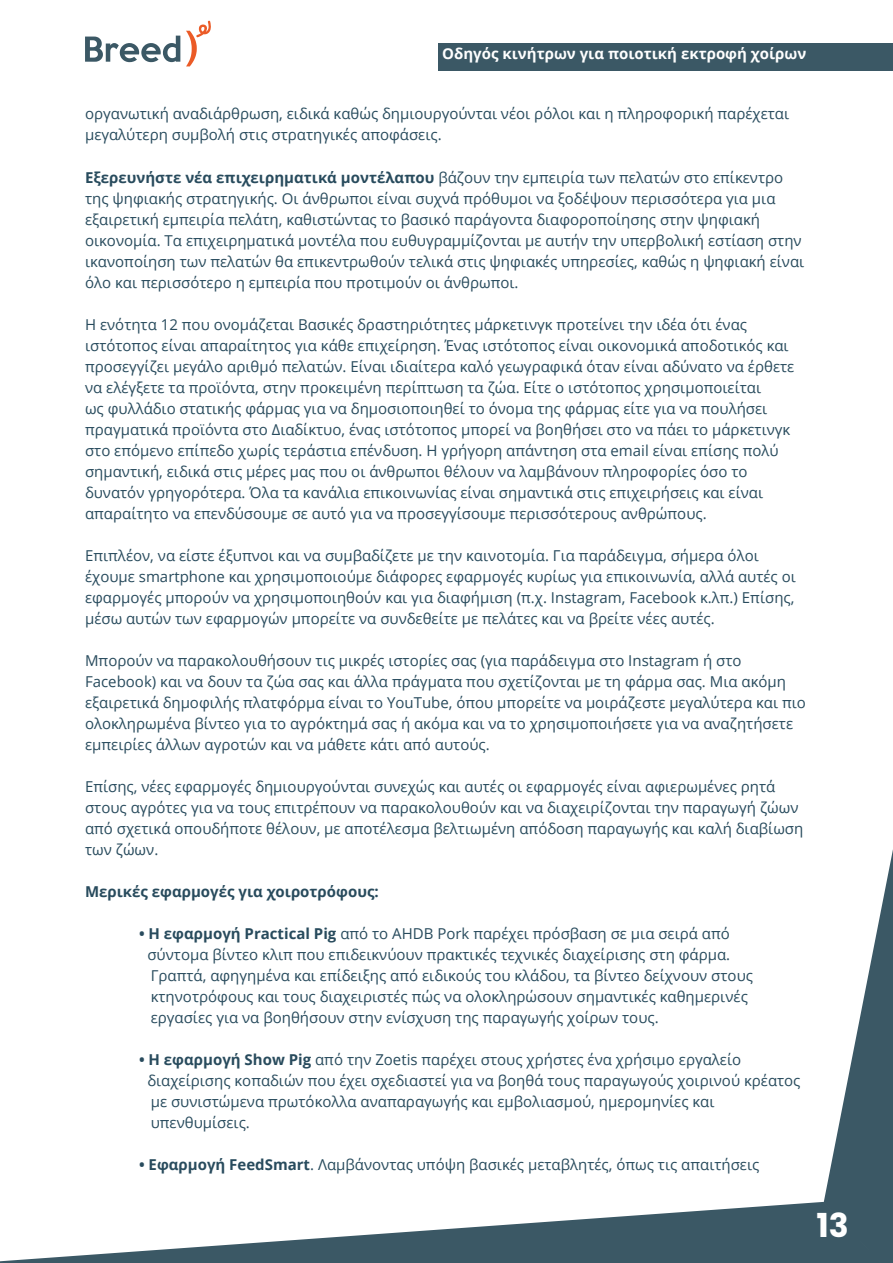
<style>
.page{position:relative;width:893px;height:1263px;background:#fff}
.page>*{position:absolute;margin:0;border:0;box-sizing:border-box;transform-origin:0 0}
.t1{font:700 33px "Poppins";color:#fff}
.t2{font:15px/21px "Open Sans";color:#284b5d}
.t3{font:700 15px "Open Sans";color:#fff}
.t4{font:700 15px "Open Sans";color:#284b5d}
.s1{font-weight:700}
</style>
<div class="page">
<svg style="left:0;top:1202px;width:824px;height:61px;fill:#3b5865"></svg>
<svg style="left:824px;top:849px;width:69px;height:414px"></svg>
<svg style="left:85px;top:36px;width:95px;height:26px"></svg>
<svg style="left:186px;top:20px;width:25px;height:46px"></svg>
<div style="left:438px;top:44px;width:455px;height:27px;background:#3b5865"></div>
<p class="t3" style="left:442px;top:42px;width:366px">Οδηγός κινήτρων για ποιοτική εκτροφή χοίρων</p>
<p class="t2" style="left:85px;top:103px;width:706px">οργανωτική αναδιάρθρωση, ειδικά καθώς δημιουργούνται νέοι ρόλοι και η πληροφορική παρέχεται μεγαλύτερη συμβολή στις στρατηγικές αποφάσεις.</p>
<p class="t2" style="left:85px;top:166px;width:721px"><span class="s1">Εξερευνήστε νέα επιχειρηματικά μοντέλαπου</span> βάζουν την εμπειρία των πελατών στο επίκεντρο της ψηφιακής στρατηγικής. Οι άνθρωποι είναι συχνά πρόθυμοι να ξοδέψουν περισσότερα για μια εξαιρετική εμπειρία πελάτη, καθιστώντας το βασικό παράγοντα διαφοροποίησης στην ψηφιακή οικονομία. Τα επιχειρηματικά μοντέλα που ευθυγραμμίζονται με αυτήν την υπερβολική εστίαση στην ικανοποίηση των πελατών θα επικεντρωθούν τελικά στις ψηφιακές υπηρεσίες, καθώς η ψηφιακή είναι όλο και περισσότερο η εμπειρία που προτιμούν οι άνθρωποι.</p>
<p class="t2" style="left:85px;top:313px;width:711px">Η ενότητα 12 που ονομάζεται Βασικές δραστηριότητες μάρκετινγκ προτείνει την ιδέα ότι ένας ιστότοπος είναι απαραίτητος για κάθε επιχείρηση. Ένας ιστότοπος είναι οικονομικά αποδοτικός και προσεγγίζει μεγάλο αριθμό πελατών. Είναι ιδιαίτερα καλό γεωγραφικά όταν είναι αδύνατο να έρθετε να ελέγξετε τα προϊόντα, στην προκειμένη περίπτωση τα ζώα. Είτε ο ιστότοπος χρησιμοποιείται<br>ως φυλλάδιο στατικής φάρμας για να δημοσιοποιηθεί το όνομα της φάρμας είτε για να πουλήσει πραγματικά προϊόντα στο Διαδίκτυο, ένας ιστότοπος μπορεί να βοηθήσει στο να πάει το μάρκετινγκ στο επόμενο επίπεδο χωρίς τεράστια επένδυση. Η γρήγορη απάντηση στα email είναι επίσης πολύ σημαντική, ειδικά στις μέρες μας που οι άνθρωποι θέλουν να λαμβάνουν πληροφορίες όσο το δυνατόν γρηγορότερα. Όλα τα κανάλια επικοινωνίας είναι σημαντικά στις επιχειρήσεις και είναι απαραίτητο να επενδύσουμε σε αυτό για να προσεγγίσουμε περισσότερους ανθρώπους.</p>
<p class="t2" style="left:85px;top:544px;width:712px">Επιπλέον, να είστε έξυπνοι και να συμβαδίζετε με την καινοτομία. Για παράδειγμα, σήμερα όλοι έχουμε smartphone και χρησιμοποιούμε διάφορες εφαρμογές κυρίως για επικοινωνία, αλλά αυτές οι εφαρμογές μπορούν να χρησιμοποιηθούν και για διαφήμιση (π.χ. Instagram, Facebook κ.λπ.) Επίσης, μέσω αυτών των εφαρμογών μπορείτε να συνδεθείτε με πελάτες και να βρείτε νέες αυτές.</p>
<p class="t2" style="left:85px;top:649px;width:722px">Μπορούν να παρακολουθήσουν τις μικρές ιστορίες σας (για παράδειγμα στο Instagram ή στο Facebook) και να δουν τα ζώα σας και άλλα πράγματα που σχετίζονται με τη φάρμα σας. Μια ακόμη εξαιρετικά δημοφιλής πλατφόρμα είναι το YouTube, όπου μπορείτε να μοιράζεστε μεγαλύτερα και πιο ολοκληρωμένα βίντεο για το αγρόκτημά σας ή ακόμα και να το χρησιμοποιήσετε για να αναζητήσετε εμπειρίες άλλων αγροτών και να μάθετε κάτι από αυτούς.</p>
<p class="t2" style="left:85px;top:775px;width:720px">Επίσης, νέες εφαρμογές δημιουργούνται συνεχώς και αυτές οι εφαρμογές είναι αφιερωμένες ρητά στους αγρότες για να τους επιτρέπουν να παρακολουθούν και να διαχειρίζονται την παραγωγή ζώων από σχετικά οπουδήποτε θέλουν, με αποτέλεσμα βελτιωμένη απόδοση παραγωγής και καλή διαβίωση των ζώων.</p>
<p class="t4" style="left:85px;top:880px;width:295px">Μερικές εφαρμογές για χοιροτρόφους:</p>
<p class="t2" style="left:147px;top:922px;width:607px;text-indent:-8px"><span class="s1">• Η εφαρμογή Practical Pig</span> από το AHDB Pork παρέχει πρόσβαση σε μια σειρά από σύντομα βίντεο κλιπ που επιδεικνύουν πρακτικές τεχνικές διαχείρισης στη φάρμα.<br>Γραπτά, αφηγημένα και επίδειξης από ειδικούς του κλάδου, τα βίντεο δείχνουν στους κτηνοτρόφους και τους διαχειριστές πώς να ολοκληρώσουν σημαντικές καθημερινές εργασίες για να βοηθήσουν στην ενίσχυση της παραγωγής χοίρων τους.</p>
<p class="t2" style="left:147px;top:1048px;width:655px;text-indent:-8px"><span class="s1">• Η εφαρμογή Show Pig</span> από την Zoetis παρέχει στους χρήστες ένα χρήσιμο εργαλείο διαχείρισης κοπαδιών που έχει σχεδιαστεί για να βοηθά τους παραγωγούς χοιρινού κρέατος με συνιστώμενα πρωτόκολλα αναπαραγωγής και εμβολιασμού, ημερομηνίες και υπενθυμίσεις.</p>
<p class="t2" style="left:139px;top:1153px;width:622px"><span class="s1">• Εφαρμογή FeedSmart</span>. Λαμβάνοντας υπόψη βασικές μεταβλητές, όπως τις απαιτήσεις</p>
<h1 class="t1" style="left:816px;top:1206px;width:34px">13</h1>
</div>
